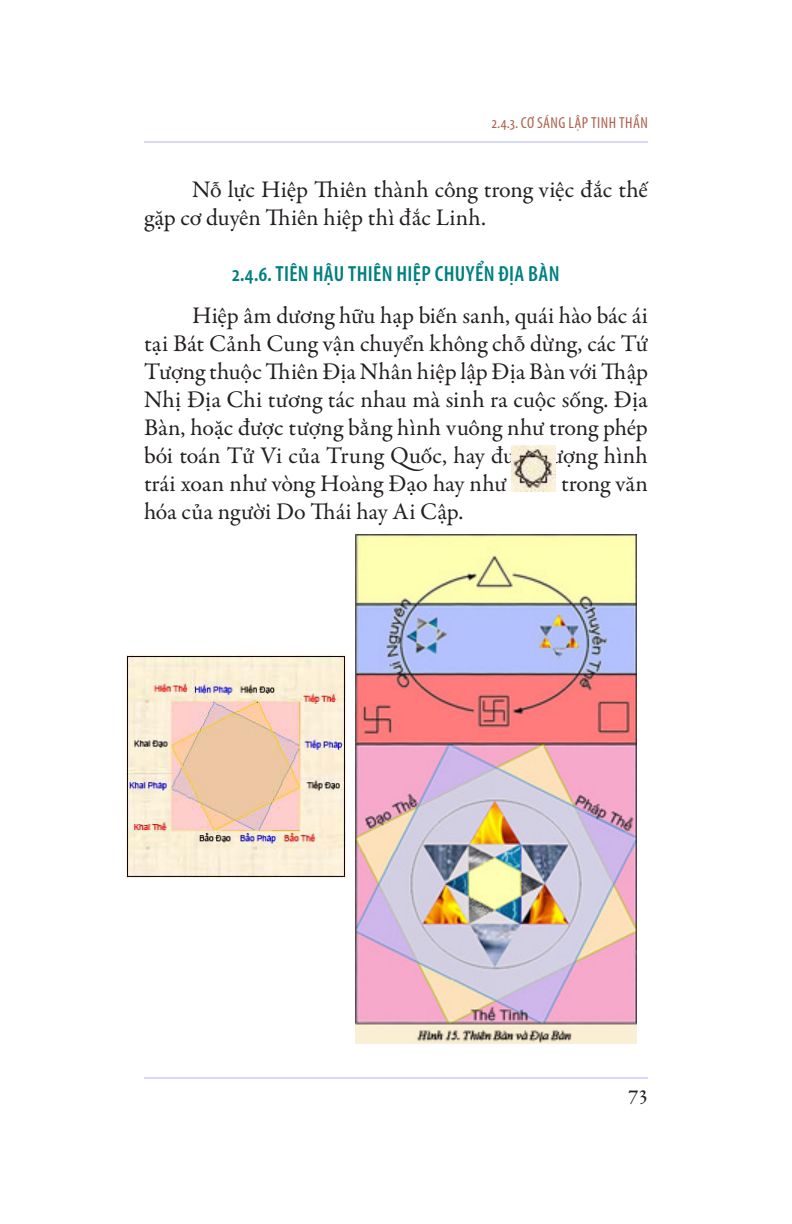
<style>
.page{position:relative;width:792px;height:1224px;background:#fff}
.page>*{position:absolute;margin:0;border:0;box-sizing:border-box;transform-origin:0 0}
.t1{font:24px/28px "Garamond Premr Pro";letter-spacing:-.005em;color:#231f20}
.sub2-topic{font:600 condensed 22px "Myriad Pro";letter-spacing:.015em;color:#008080}
.t2{font:condensed 16px "Myriad Pro";letter-spacing:.025em;color:#ae614f}
</style>
<div class="page">
<hr style="left:144px;top:142px;width:504px;height:1px;background:#b3b3ff">
<hr style="left:144px;top:1078px;width:504px;height:1px;background:#b3b3ff">
<img style="left:512px;top:445px;width:44px;height:46px">
<img style="left:355px;top:534px;width:282px;height:510px">
<img style="left:126px;top:655px;width:220px;height:223px">
<p class="t2" style="left:492px;top:113px;width:158px">2.4.3. CƠ SÁNG LẬP TINH THẦN</p>
<p class="t1" style="left:144px;top:176px;width:505px;text-indent:48px">Nỗ lực Hiệp Thiên thành công trong việc đắc thế gặp cơ duyên Thiên hiệp thì đắc Linh.</p>
<p class="sub2-topic" style="left:232px;top:261px;width:329px">2.4.6. TIÊN HẬU THIÊN HIỆP CHUYỂN ĐỊA BÀN</p>
<p class="t1" style="left:144px;top:302px;width:506px;text-align:justify;text-indent:48px">Hiệp âm dương hữu hạp biến sanh, quái hào bác ái tại Bát Cảnh Cung vận chuyển không chỗ dừng, các Tứ Tượng thuộc Thiên Địa Nhân hiệp lập Địa Bàn với Thập Nhị Địa Chi tương tác nhau mà sinh ra cuộc sống. Địa Bàn, hoặc được tượng bằng hình vuông như trong phép bói toán Tử Vi của Trung Quốc, hay được tượng hình trái xoan như vòng Hoàng Đạo hay như</p>
<p class="t1" style="left:561px;top:470px;width:88px">trong văn</p>
<p class="t1" style="left:144px;top:498px;width:321px">hóa của người Do Thái hay Ai Cập.</p>
<p class="t1" style="left:627px;top:1079px;width:22px">73</p>
</div>
